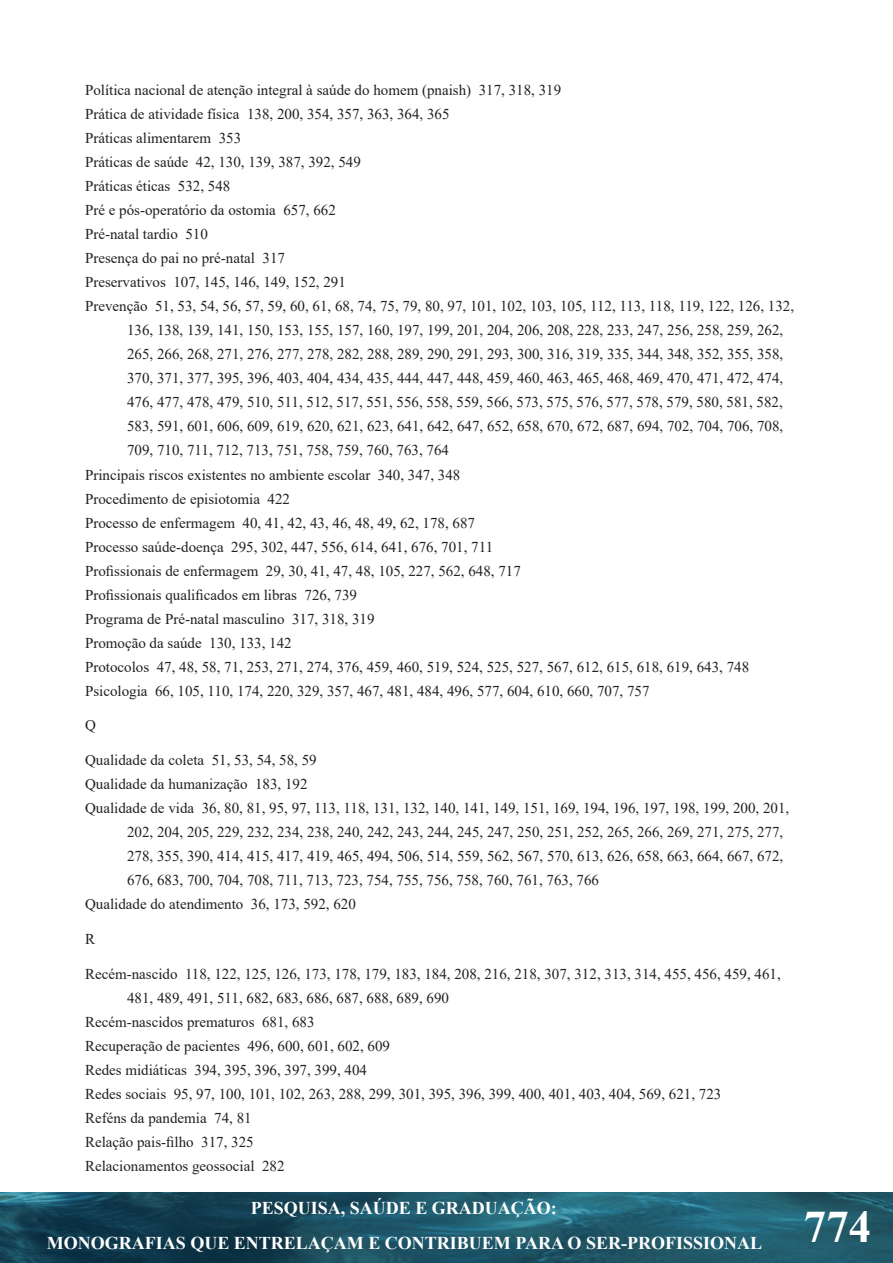
<style>
.page{position:relative;width:893px;height:1263px;background:#fff}
.page>*{position:absolute;margin:0;border:0;box-sizing:border-box;transform-origin:0 0}
.t1{font:700 45px "Times New Roman";color:#fff}
.t2{font:700 18px/35.5px "Times New Roman";color:#fff;text-align:center}
.t3{font:15px/24px "Times New Roman";color:#231f20}
</style>
<div class="page">
<img style="left:0;top:1193px;width:893px;height:70px">
<p class="t3" style="left:85px;top:78px;width:478px">Política nacional de atenção integral à saúde do homem (pnaish) 317, 318, 319</p>
<p class="t3" style="left:85px;top:102px;width:366px">Prática de atividade física 138, 200, 354, 357, 363, 364, 365</p>
<p class="t3" style="left:85px;top:126px;width:158px">Práticas alimentarem 353</p>
<p class="t3" style="left:85px;top:150px;width:277px">Práticas de saúde 42, 130, 139, 387, 392, 549</p>
<p class="t3" style="left:85px;top:174px;width:147px">Práticas éticas 532, 548</p>
<p class="t3" style="left:85px;top:198px;width:252px">Pré e pós-operatório da ostomia 657, 662</p>
<p class="t3" style="left:85px;top:222px;width:124px">Pré-natal tardio 510</p>
<p class="t3" style="left:85px;top:246px;width:201px">Presença do pai no pré-natal 317</p>
<p class="t3" style="left:85px;top:270px;width:262px">Preservativos 107, 145, 146, 149, 152, 291</p>
<p class="t3" style="left:127px;top:294px;width:668px;text-indent:-42px">Prevenção 51, 53, 54, 56, 57, 59, 60, 61, 68, 74, 75, 79, 80, 97, 101, 102, 103, 105, 112, 113, 118, 119, 122, 126, 132, 136, 138, 139, 141, 150, 153, 155, 157, 160, 197, 199, 201, 204, 206, 208, 228, 233, 247, 256, 258, 259, 262, 265, 266, 268, 271, 276, 277, 278, 282, 288, 289, 290, 291, 293, 300, 316, 319, 335, 344, 348, 352, 355, 358, 370, 371, 377, 395, 396, 403, 404, 434, 435, 444, 447, 448, 459, 460, 463, 465, 468, 469, 470, 471, 472, 474, 476, 477, 478, 479, 510, 511, 512, 517, 551, 556, 558, 559, 566, 573, 575, 576, 577, 578, 579, 580, 581, 582, 583, 591, 601, 606, 609, 619, 620, 621, 623, 641, 642, 647, 652, 658, 670, 672, 687, 694, 702, 704, 706, 708, 709, 710, 711, 712, 713, 751, 758, 759, 760, 763, 764</p>
<p class="t3" style="left:85px;top:462px;width:377px">Principais riscos existentes no ambiente escolar 340, 347, 348</p>
<p class="t3" style="left:85px;top:486px;width:206px">Procedimento de episiotomia 422</p>
<p class="t3" style="left:85px;top:510px;width:391px">Processo de enfermagem 40, 41, 42, 43, 46, 48, 49, 62, 178, 687</p>
<p class="t3" style="left:85px;top:534px;width:410px">Processo saúde-doença 295, 302, 447, 556, 614, 641, 676, 701, 711</p>
<p class="t3" style="left:85px;top:558px;width:437px">Profissionais de enfermagem 29, 30, 41, 47, 48, 105, 227, 562, 648, 717</p>
<p class="t3" style="left:85px;top:582px;width:274px">Profissionais qualificados em libras 726, 739</p>
<p class="t3" style="left:85px;top:606px;width:291px">Programa de Pré-natal masculino 317, 318, 319</p>
<p class="t3" style="left:85px;top:630px;width:208px">Promoção da saúde 130, 133, 142</p>
<p class="t3" style="left:85px;top:654px;width:666px">Protocolos 47, 48, 58, 71, 253, 271, 274, 376, 459, 460, 519, 524, 525, 527, 567, 612, 615, 618, 619, 643, 748</p>
<p class="t3" style="left:85px;top:678px;width:566px">Psicologia 66, 105, 110, 174, 220, 329, 357, 467, 481, 484, 496, 577, 604, 610, 660, 707, 757</p>
<p class="t3" style="left:85px;top:713px;width:12px">Q</p>
<p class="t3" style="left:85px;top:748px;width:233px">Qualidade da coleta 51, 53, 54, 58, 59</p>
<p class="t3" style="left:85px;top:772px;width:224px">Qualidade da humanização 183, 192</p>
<p class="t3" style="left:127px;top:796px;width:664px;text-indent:-42px">Qualidade de vida 36, 80, 81, 95, 97, 113, 118, 131, 132, 140, 141, 149, 151, 169, 194, 196, 197, 198, 199, 200, 201, 202, 204, 205, 229, 232, 234, 238, 240, 242, 243, 244, 245, 247, 250, 251, 252, 265, 266, 269, 271, 275, 277, 278, 355, 390, 414, 415, 417, 419, 465, 494, 506, 514, 559, 562, 567, 570, 613, 626, 658, 663, 664, 667, 672, 676, 683, 700, 704, 708, 711, 713, 723, 754, 755, 756, 758, 760, 761, 763, 766</p>
<p class="t3" style="left:85px;top:892px;width:272px">Qualidade do atendimento 36, 173, 592, 620</p>
<p class="t3" style="left:85px;top:926px;width:12px">R</p>
<p class="t3" style="left:127px;top:961px;width:655px;text-indent:-42px">Recém-nascido 118, 122, 125, 126, 173, 178, 179, 183, 184, 208, 216, 218, 307, 312, 313, 314, 455, 456, 459, 461,<br>481, 489, 491, 511, 682, 683, 686, 687, 688, 689, 690</p>
<p class="t3" style="left:85px;top:1009px;width:231px">Recém-nascidos prematuros 681, 683</p>
<p class="t3" style="left:85px;top:1033px;width:306px">Recuperação de pacientes 496, 600, 601, 602, 609</p>
<p class="t3" style="left:85px;top:1057px;width:284px">Redes midiáticas 394, 395, 396, 397, 399, 404</p>
<p class="t3" style="left:85px;top:1081px;width:638px">Redes sociais 95, 97, 100, 101, 102, 263, 288, 299, 301, 395, 396, 399, 400, 401, 403, 404, 569, 621, 723</p>
<p class="t3" style="left:85px;top:1105px;width:168px">Reféns da pandemia 74, 81</p>
<p class="t3" style="left:85px;top:1129px;width:170px">Relação pais-filho 317, 325</p>
<p class="t3" style="left:85px;top:1153px;width:201px">Relacionamentos geossocial 282</p>
<p class="t2" style="left:47px;top:1189px;width:717px">PESQUISA, SAÚDE E GRADUAÇÃO:<br>MONOGRAFIAS QUE ENTRELAÇAM E CONTRIBUEM PARA O SER-PROFISSIONAL</p>
<h1 class="t1" style="left:804px;top:1194px;width:69px">774</h1>
</div>
